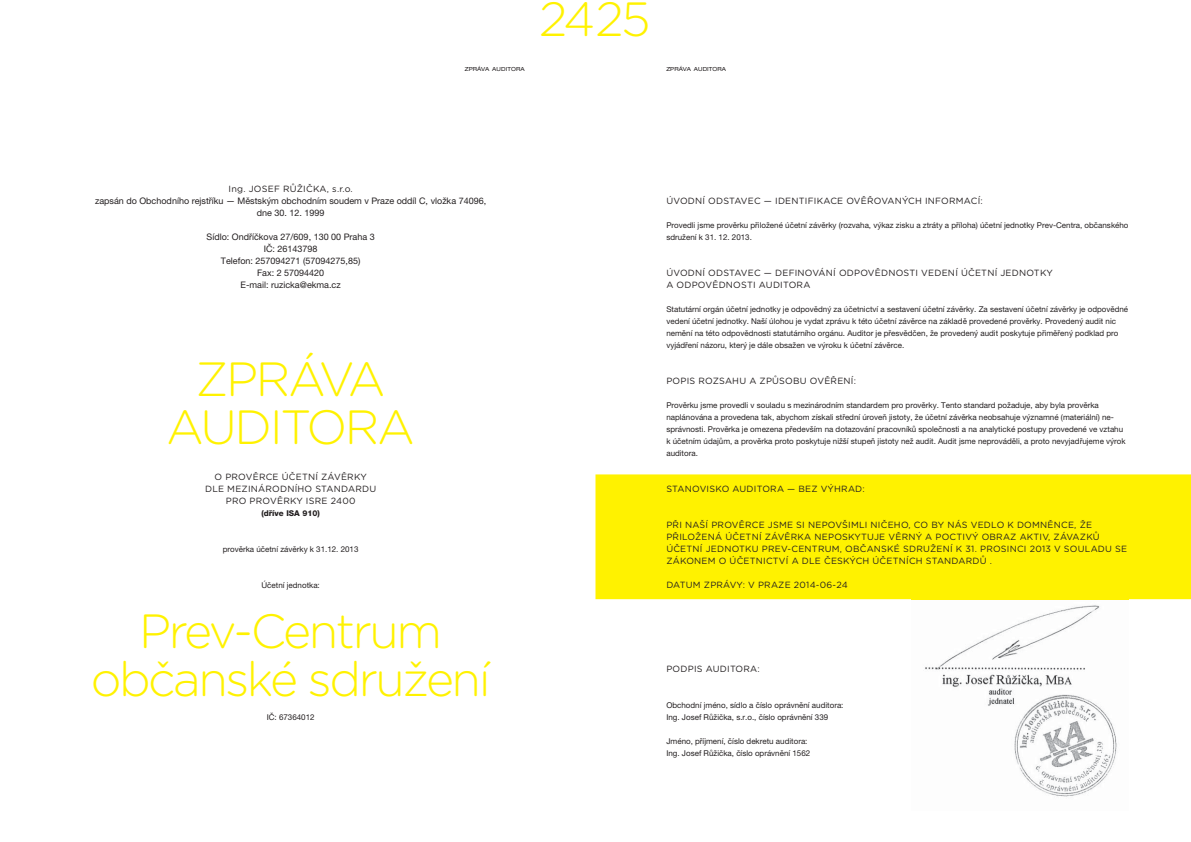
<style>
.page{position:relative;width:1191px;height:842px;background:#fff}
.page>*{position:absolute;margin:0;border:0;box-sizing:border-box;transform-origin:0 0}
.t1{font:300 48px/48px "Gotham Rounded";letter-spacing:-.05em;color:#fff200;text-align:center}
.t2{font:9px/12px "Gotham Rounded";letter-spacing:.025em;color:#231f20}
.t3{font:9px/12px "Helvetica Neue LT Pro";color:#231f20;text-align:center}
.t4{font:8px/12px "Helvetica Neue LT Pro";color:#231f20}
.t5{font:800 8px "Helvetica Neue LT Pro";color:#231f20}
.t6{font:expanded 5.6px "Helvetica Neue LT Pro";letter-spacing:.015em;color:#231f20}
</style>
<div class="page">
<img style="left:912px;top:599px;width:216px;height:198px">
<div style="left:595px;top:474px;width:596px;height:125px;background:#fff200"></div>
<h1 class="t1" style="left:539px;top:-2px;width:113px">2425</h1>
<p class="t6" style="left:465px;top:67px;width:61px">ZPRÁVA AUDITORA</p>
<p class="t6" style="left:666px;top:67px;width:61px">ZPRÁVA AUDITORA</p>
<p class="t2" style="left:228px;top:183px;width:126px">Ing. JOSEF RŮŽIČKA, s.r.o.</p>
<p class="t3" style="left:95px;top:196px;width:392px">zapsán do Obchodního rejstříku — Městským obchodním soudem v Praze oddíl C, vložka 74096, dne 30. 12. 1999</p>
<p class="t3" style="left:207px;top:232px;width:170px">Sídlo: Ondříčkova 27/609, 130 00 Praha 3<br>IČ: 26143798<br>Telefon: 257094271 (57094275,85)<br>Fax: 2 57094420<br>E-mail: ruzicka@ekma.cz</p>
<h1 class="t1" style="left:166px;top:358px;width:250px">ZPRÁVA<br>AUDITORA</h1>
<p class="t2" style="left:205px;top:471px;width:173px;text-align:center">O PROVĚRCE ÚČETNÍ ZÁVĚRKY<br>DLE MEZINÁRODNÍHO STANDARDU<br>PRO PROVĚRKY ISRE 2400</p>
<p class="t5" style="left:261px;top:510px;width:60px">(dříve ISA 910)</p>
<p class="t4" style="left:223px;top:544px;width:137px">prověrka účetní závěrky k 31.12. 2013</p>
<p class="t4" style="left:261px;top:580px;width:60px">Účetní jednotka:</p>
<h1 class="t1" style="left:91px;top:610px;width:401px">Prev-Centrum občanské sdružení</h1>
<p class="t4" style="left:267px;top:712px;width:49px">IČ: 67364012</p>
<p class="t2" style="left:666px;top:195px;width:318px">ÚVODNÍ ODSTAVEC — IDENTIFIKACE OVĚŘOVANÝCH INFORMACÍ:</p>
<p class="t4" style="left:666px;top:220px;width:463px">Provedli jsme prověrku přiložené účetní závěrky (rozvaha, výkaz zisku a ztráty a příloha) účetní jednotky Prev-Centra, občanského sdružení k 31. 12. 2013.</p>
<p class="t2" style="left:666px;top:267px;width:388px">ÚVODNÍ ODSTAVEC — DEFINOVÁNÍ ODPOVĚDNOSTI VEDENÍ ÚČETNÍ JEDNOTKY<br>A ODPOVĚDNOSTI AUDITORA</p>
<p class="t4" style="left:666px;top:304px;width:463px">Statutární orgán účetní jednotky je odpovědný za účetnictví a sestavení účetní závěrky. Za sestavení účetní závěrky je odpovědné vedení účetní jednotky. Naší úlohou je vydat zprávu k této účetní závěrce na základě provedené prověrky. Provedený audit nic nemění na této odpovědnosti statutárního orgánu. Auditor je přesvědčen, že provedený audit poskytuje přiměřený podklad pro vyjádření názoru, který je dále obsažen ve výroku k účetní závěrce.</p>
<p class="t2" style="left:666px;top:375px;width:191px">POPIS ROZSAHU A ZPŮSOBU OVĚŘENÍ:</p>
<p class="t4" style="left:666px;top:400px;width:461px">Prověrku jsme provedli v souladu s mezinárodním standardem pro prověrky. Tento standard požaduje, aby byla prověrka naplánována a provedena tak, abychom získali střední úroveň jistoty, že účetní závěrka neobsahuje významné (materiální) ne&shy;správnosti. Prověrka je omezena především na dotazování pracovníků společnosti a na analytické postupy provedené ve vztahu k účetním údajům, a prověrka proto poskytuje nižší stupeň jistoty než audit. Audit jsme neprováděli, a proto nevyjadřujeme výrok auditora.</p>
<p class="t2" style="left:666px;top:483px;width:200px">STANOVISKO AUDITORA — BEZ VÝHRAD:</p>
<p class="t2" style="left:666px;top:519px;width:462px">PŘI NAŠÍ PROVĚRCE JSME SI NEPOVŠIMLI NIČEHO, CO BY NÁS VEDLO K DOMNĚNCE, ŽE PŘILOŽENÁ ÚČETNÍ ZÁVĚRKA NEPOSKYTUJE VĚRNÝ A POCTIVÝ OBRAZ AKTIV, ZÁVAZKŮ ÚČETNÍ JEDNOTKU PREV-CENTRUM, OBČANSKÉ SDRUŽENÍ K 31. PROSINCI 2013 V SOULADU SE ZÁKONEM O ÚČETNICTVÍ A DLE ČESKÝCH ÚČETNÍCH STANDARDŮ .</p>
<p class="t2" style="left:666px;top:579px;width:183px">DATUM ZPRÁVY: V PRAZE 2014-06-24</p>
<p class="t2" style="left:666px;top:663px;width:95px">PODPIS AUDITORA:</p>
<p class="t4" style="left:666px;top:700px;width:179px">Obchodní jméno, sídlo a číslo oprávnění auditora:<br>Ing. Josef Růžička, s.r.o., číslo oprávnění 339</p>
<p class="t4" style="left:666px;top:736px;width:145px">Jméno, příjmení, číslo dekretu auditora:<br>Ing. Josef Růžička, číslo oprávnění 1562</p>
</div>
